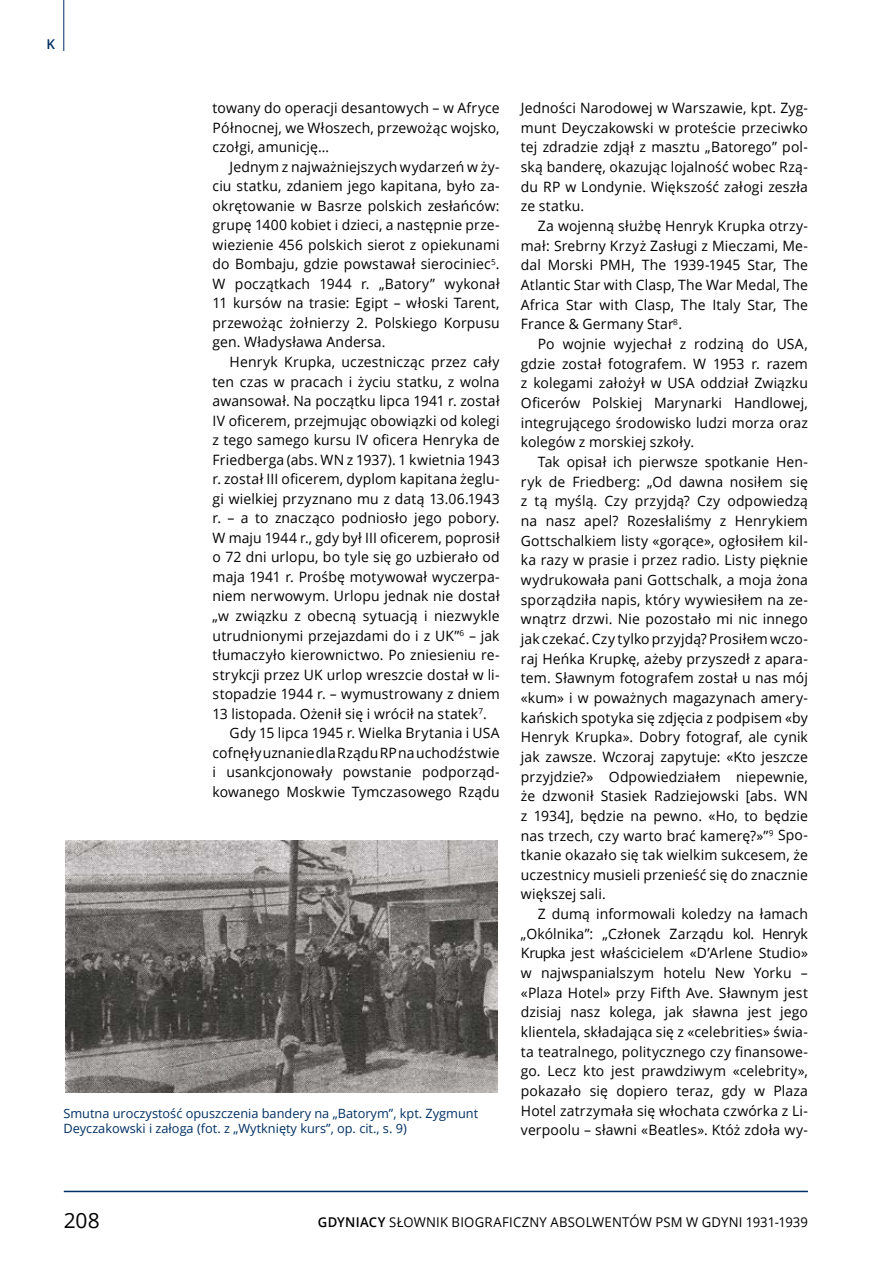
<style>
.page{position:relative;width:893px;height:1263px;background:#fff}
.page>*{position:absolute;margin:0;border:0;box-sizing:border-box;transform-origin:0 0}
.t1{font:21px "Open Sans";color:#000}
.t2{font:14.25px/19.6px "Open Sans";letter-spacing:.01em;color:#000;text-align:justify}
.t3{font:13.5px "Open Sans";letter-spacing:.015em;color:#000}
.t4{font:600 13.5px "Open Sans";color:#003063}
.t5{font:12.75px/15.3px "Open Sans";color:#003063}
.s1{font-weight:600}
</style>
<div class="page">
<hr style="left:64px;top:1191px;width:744px;height:1px;background:#003063">
<hr style="left:63px;top:0;width:1px;height:51px;background:#003063">
<img style="left:65px;top:840px;width:433px;height:253px">
<p class="t4" style="left:47px;top:34px;width:10px">K</p>
<p class="t2" style="left:213px;top:98px;width:289px">towany do operacji desantowych – w Afryce Północnej, we Włoszech, przewożąc wojsko, czołgi, amunicję…</p>
<p class="t2" style="left:213px;top:156px;width:289px;text-indent:17px">Jednym z najważniejszych wydarzeń w ży&shy;ciu statku, zdaniem jego kapitana, było za&shy;okrętowanie w Basrze polskich zesłańców: grupę 1400 kobiet i dzieci, a następnie prze&shy;wiezienie 456 polskich sierot z opiekunami do Bombaju, gdzie powstawał sierociniec<sup>5</sup>.<br>W początkach 1944 r. „Batory” wykonał 11 kursów na trasie: Egipt – włoski Tarent, przewożąc żołnierzy 2. Polskiego Korpusu gen. Władysława Andersa.</p>
<p class="t2" style="left:230px;top:352px;width:272px">Henryk Krupka, uczestnicząc przez cały</p>
<p class="t2" style="left:213px;top:371px;width:289px">ten czas w pracach i życiu statku, z wolna</p>
<p class="t2" style="left:213px;top:391px;width:289px">awansował. Na początku lipca 1941 r. został</p>
<p class="t2" style="left:213px;top:410px;width:289px">IV oficerem, przejmując obowiązki od kolegi</p>
<p class="t2" style="left:213px;top:430px;width:289px">z tego samego kursu IV oficera Henryka de</p>
<p class="t2" style="left:213px;top:449px;width:289px">Friedberga (abs. WN z 1937). 1 kwietnia 1943</p>
<p class="t2" style="left:213px;top:469px;width:289px">r. został III oficerem, dyplom kapitana żeglu-</p>
<p class="t2" style="left:213px;top:488px;width:289px">gi wielkiej przyznano mu z datą 13.06.1943</p>
<p class="t2" style="left:213px;top:508px;width:289px">r. – a to znacząco podniosło jego pobory.</p>
<p class="t2" style="left:213px;top:527px;width:289px">W maju 1944 r., gdy był III oficerem, poprosił</p>
<p class="t2" style="left:213px;top:547px;width:289px">o 72 dni urlopu, bo tyle się go uzbierało od</p>
<p class="t2" style="left:213px;top:566px;width:289px">maja 1941 r. Prośbę motywował wyczerpa-</p>
<p class="t2" style="left:213px;top:586px;width:289px">niem nerwowym. Urlopu jednak nie dostał</p>
<p class="t2" style="left:213px;top:606px;width:289px">„w związku z obecną sytuacją i niezwykle</p>
<p class="t2" style="left:213px;top:625px;width:289px">utrudnionymi przejazdami do i z UK”<sup>6</sup> – jak</p>
<p class="t2" style="left:213px;top:645px;width:289px">tłumaczyło kierownictwo. Po zniesieniu re-</p>
<p class="t2" style="left:213px;top:664px;width:289px">strykcji przez UK urlop wreszcie dostał w li-</p>
<p class="t2" style="left:213px;top:684px;width:289px">stopadzie 1944 r. – wymustrowany z dniem</p>
<p class="t2" style="left:213px;top:703px;width:276px">13 listopada. Ożenił się i wrócił na statek<sup>7</sup>.</p>
<p class="t2" style="left:230px;top:723px;width:272px">Gdy 15 lipca 1945 r. Wielka Brytania i USA</p>
<p class="t2" style="left:213px;top:742px;width:289px">cofnęły uznanie dla Rządu RP na uchodźstwie</p>
<p class="t2" style="left:213px;top:762px;width:289px">i usankcjonowały powstanie podporząd-</p>
<p class="t2" style="left:213px;top:781px;width:288px">kowanego Moskwie Tymczasowego Rządu</p>
<p class="t5" style="left:63px;top:1105px;width:416px">Smutna uroczystość opuszczenia bandery na „Batorym”, kpt. Zygmunt<br>Deyczakowski i załoga (fot. z „Wytknięty kurs”, op. cit., s. 9)</p>
<p class="t2" style="left:521px;top:98px;width:289px">Jedności Narodowej w Warszawie, kpt. Zyg&shy;munt Deyczakowski w proteście przeciwko tej zdradzie zdjął z masztu „Batorego” pol&shy;ską banderę, okazując lojalność wobec Rzą&shy;du RP w Londynie. Większość załogi zeszła ze statku.</p>
<p class="t2" style="left:521px;top:216px;width:289px;text-indent:17px">Za wojenną służbę Henryk Krupka otrzy&shy;mał: Srebrny Krzyż Zasługi z Mieczami, Me&shy;dal Morski PMH, The 1939-1945 Star, The Atlantic Star with Clasp, The War Medal, The Africa Star with Clasp, The Italy Star, The France &amp; Germany Star<sup>8</sup>.</p>
<p class="t2" style="left:521px;top:334px;width:289px;text-indent:17px">Po wojnie wyjechał z rodziną do USA, gdzie został fotografem. W 1953 r. razem z kolegami założył w USA oddział Związku Oficerów Polskiej Marynarki Handlowej, integrującego środowisko ludzi morza oraz kolegów z morskiej szkoły.</p>
<p class="t2" style="left:521px;top:452px;width:289px;text-indent:17px">Tak opisał ich pierwsze spotkanie Hen&shy;ryk de Friedberg: „Od dawna nosiłem się z tą myślą. Czy przyjdą? Czy odpowiedzą na nasz apel? Rozesłaliśmy z Henrykiem Gottschalkiem listy «gorące», ogłosiłem kil&shy;ka razy w prasie i przez radio. Listy pięknie wydrukowała pani Gottschalk, a moja żona sporządziła napis, który wywiesiłem na ze&shy;wnątrz drzwi. Nie pozostało mi nic innego jak czekać. Czy tylko przyjdą? Prosiłem wczo&shy;raj Heńka Krupkę, ażeby przyszedł z apara&shy;tem. Sławnym fotografem został u nas mój «kum» i w poważnych magazynach amery&shy;kańskich spotyka się zdjęcia z podpisem «by Henryk Krupka». Dobry fotograf, ale cynik jak zawsze. Wczoraj zapytuje: «Kto jeszcze przyjdzie?» Odpowiedziałem niepewnie, że dzwonił Stasiek Radziejowski [abs. WN z 1934], będzie na pewno. «Ho, to będzie nas trzech, czy warto brać kamerę?»”<sup>9</sup> Spo&shy;tkanie okazało się tak wielkim sukcesem, że uczestnicy musieli przenieść się do znacznie większej sali.</p>
<p class="t2" style="left:521px;top:904px;width:289px;text-indent:17px">Z dumą informowali koledzy na łamach „Okólnika”: „Członek Zarządu kol. Henryk Krupka jest właścicielem «D’Arlene Studio» w najwspanialszym hotelu New Yorku – «Plaza Hotel» przy Fifth Ave. Sławnym jest dzisiaj nasz kolega, jak sławna jest jego klientela, składająca się z «celebrities» świa&shy;ta teatralnego, politycznego czy finansowe&shy;go. Lecz kto jest prawdziwym «celebrity», pokazało się dopiero teraz, gdy w Plaza Hotel zatrzymała się włochata czwórka z Li&shy;verpoolu – sławni «Beatles». Któż zdoła wy-</p>
<h1 class="t1" style="left:64px;top:1206px;width:38px">208</h1>
<p class="t3" style="left:318px;top:1212px;width:491px"><span class="s1">GDYNIACY</span> SŁOWNIK BIOGRAFICZNY ABSOLWENTÓW PSM W GDYNI 1931-1939</p>
</div>
